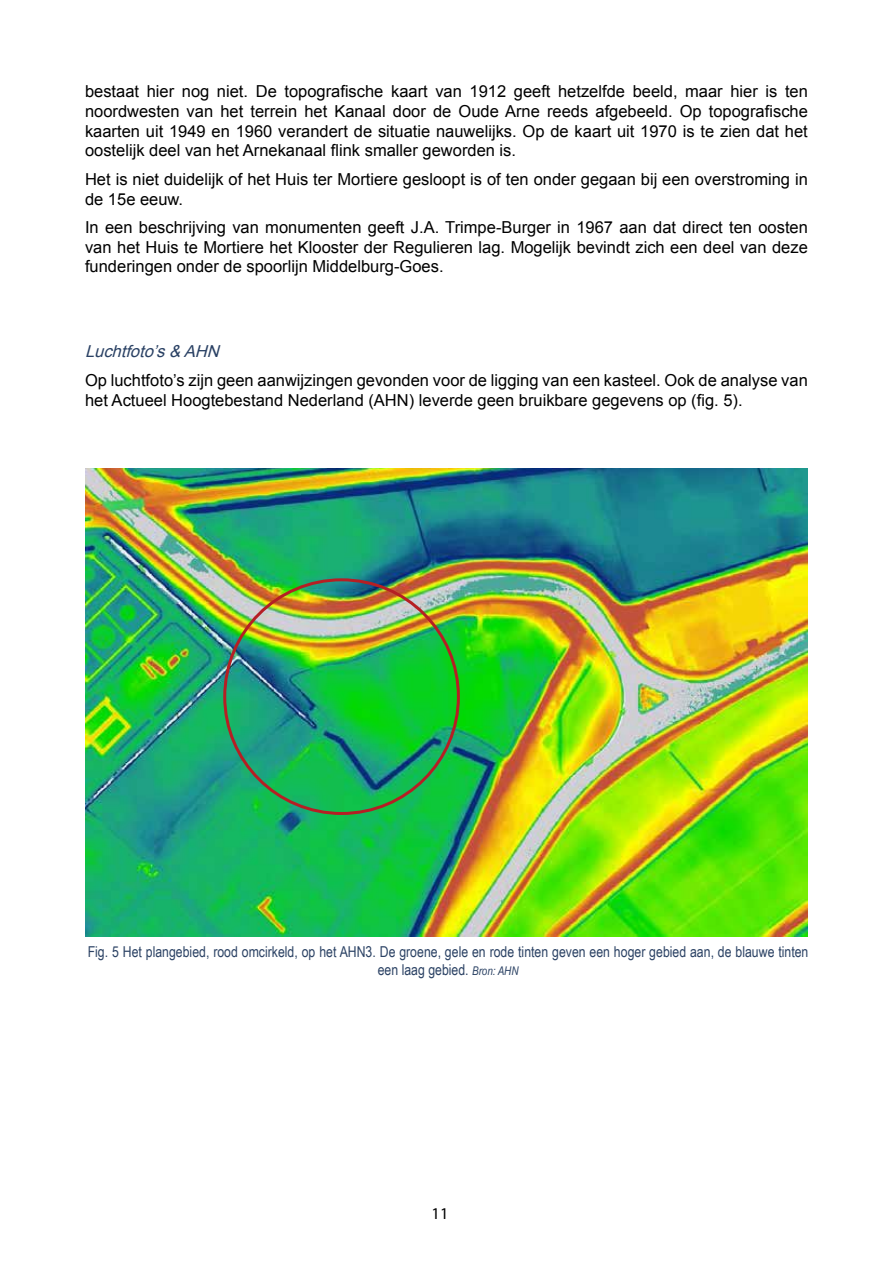
<style>
.page{position:relative;width:893px;height:1263px;background:#fff}
.page>*{position:absolute;margin:0;border:0;box-sizing:border-box;transform-origin:0 0}
.t1{font:16.5px/19.8px "Arial";color:#000;text-align:justify}
.t2{font:italic 16.5px "Arial";color:#2a4164}
.t3{font:16.5px "Myriad Pro";color:#000}
.t4{font:15px/18px "Arial Narrow";color:#2b4264;text-align:center}
.s1{font-style:italic;font-size:12px}
</style>
<div class="page">
<img style="left:85px;top:469px;width:723px;height:467px">
<p class="t1" style="left:85px;top:82px;width:724px">bestaat hier nog niet. De topografische kaart van 1912 geeft hetzelfde beeld, maar hier is ten noordwesten van het terrein het Kanaal door de Oude Arne reeds afgebeeld. Op topografische kaarten uit 1949 en 1960 verandert de situatie nauwelijks. Op de kaart uit 1970 is te zien dat het oostelijk deel van het Arnekanaal flink smaller geworden is.</p>
<p class="t1" style="left:85px;top:169px;width:724px">Het is niet duidelijk of het Huis ter Mortiere gesloopt is of ten onder gegaan bij een overstroming in de 15e eeuw.</p>
<p class="t1" style="left:85px;top:217px;width:724px">In een beschrijving van monumenten geeft J.A. Trimpe-Burger in 1967 aan dat direct ten oosten van het Huis te Mortiere het Klooster der Regulieren lag. Mogelijk bevindt zich een deel van deze funderingen onder de spoorlijn Middelburg-Goes.</p>
<p class="t2" style="left:85px;top:341px;width:141px">Luchtfoto’s&amp; AHN</p>
<p class="t1" style="left:85px;top:370px;width:724px">Op luchtfoto’s zijn geen aanwijzingen gevonden voor de ligging van een kasteel. Ook de analyse van het Actueel Hoogtebestand Nederland (AHN) leverde geen bruikbare gegevens op (fig. 5).</p>
<p class="t4" style="left:88px;top:942px;width:722px">Fig. 5 Het plangebied, rood omcirkeld, op het AHN3. De groene, gele en rode tinten geven een hoger gebied aan, de blauwe tinten een laag gebied. <span class="s1">Bron: AHN</span></p>
<p class="t3" style="left:432px;top:1203px;width:18px">11</p>
</div>
